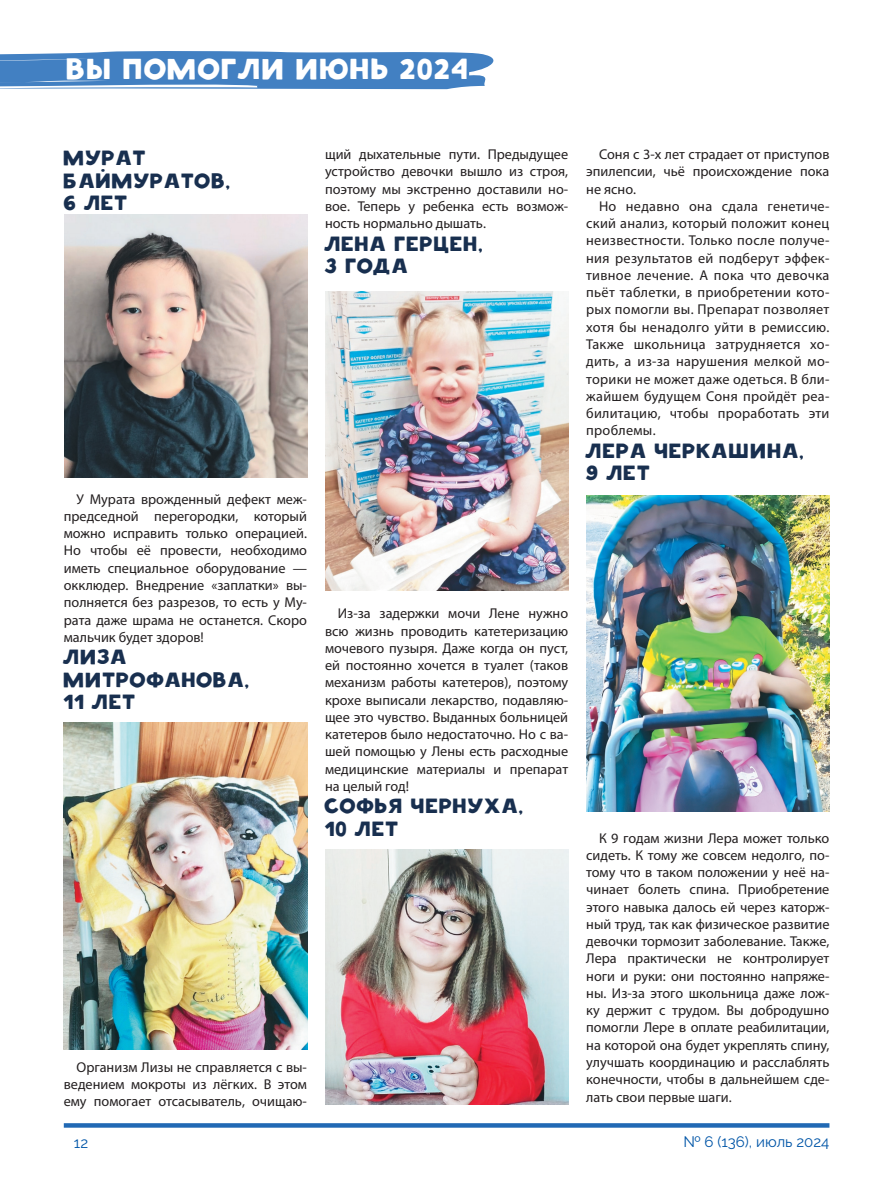
<style>
.page{position:relative;width:872px;height:1191px;background:#fff}
.page>*{position:absolute;margin:0;border:0;box-sizing:border-box;transform-origin:0 0}
.t1{font:31.5px "Shadow";color:#fff}
.t2{font:22.5px/22.5px "Shadow";color:#182f4f}
.t3{font:15px "Raleway v 4020 Regular";color:#0155a7}
.t4{font:14.25px/17.2px "Myriad Pro";color:#231f20;text-align:justify}
</style>
<div class="page">
<svg style="left:64px;top:1123px;width:765px;height:4px;background:#2b70b7"></svg>
<svg style="left:0;top:51px;width:494px;height:39px;background:#588ec9"></svg>
<img style="left:325px;top:291px;width:243px;height:299px">
<img style="left:64px;top:723px;width:243px;height:326px">
<img style="left:325px;top:850px;width:243px;height:254px">
<img style="left:65px;top:214px;width:242px;height:263px">
<img style="left:586px;top:495px;width:243px;height:316px">
<h1 class="t1" style="left:67px;top:52px;width:405px">Вы помогли июнь 2024</h1>
<h2 class="t2" style="left:64px;top:147px;width:169px">Мурат<br>Баймуратов,<br>6 лет</h2>
<p class="t4" style="left:64px;top:490px;width:245px;text-indent:13px">У Мурата врожденный дефект меж‑ председной перегородки, который можно исправить только операцией.<br>Но чтобы её провести, необходимо иметь специальное оборудование — окклюдер. Внедрение «заплатки» вы‑ полняется без разрезов, то есть у Му‑ рата даже шрама не останется. Скоро мальчик будет здоров!</p>
<h2 class="t2" style="left:64px;top:646px;width:188px">Лиза<br>Митрофанова,<br>11 лет</h2>
<p class="t4" style="left:64px;top:1058px;width:245px;text-indent:13px">Организм Лизы не справляется с вы‑ ведением мокроты из лёгких. В этом ему помогает отсасыватель, очищаю‑</p>
<p class="t4" style="left:325px;top:145px;width:245px">щий дыхательные пути. Предыдущее устройство девочки вышло из строя, поэтому мы экстренно доставили но‑ вое. Теперь у ребенка есть возмож‑ ность нормально дышать.</p>
<h2 class="t2" style="left:325px;top:233px;width:160px">Лена Герцен,<br>3 года</h2>
<p class="t4" style="left:586px;top:145px;width:245px;text-indent:13px">Соня с 3‑х лет страдает от приступов эпилепсии, чьё происхождение пока не ясно.</p>
<p class="t4" style="left:586px;top:197px;width:245px;text-indent:13px">Но недавно она сдала генетиче‑ ский анализ, который положит конец неизвестности. Только после получе‑ ния результатов ей подберут эффек‑ тивное лечение. А пока что девочка пьёт таблетки, в приобретении кото‑ рых помогли вы. Препарат позволяет хотя бы ненадолго уйти в ремиссию.<br>Также школьница затрудняется хо‑ дить, а из-за нарушения мелкой мо‑ торики не может даже одеться. В бли‑ жайшем будущем Соня пройдёт реа‑ билитацию, чтобы проработать эти проблемы.</p>
<h2 class="t2" style="left:586px;top:440px;width:220px">Лера Черкашина,<br>9 лет</h2>
<p class="t4" style="left:325px;top:604px;width:245px;text-indent:13px">Из-за задержки мочи Лене нужно всю жизнь проводить катетеризацию мочевого пузыря. Даже когда он пуст, ей постоянно хочется в туалет (таков механизм работы катетеров), поэтому крохе выписали лекарство, подавляю‑ щее это чувство. Выданных больницей катетеров было недостаточно. Но с ва‑ шей помощью у Лены есть расходные медицинские материалы и препарат на целый год!</p>
<h2 class="t2" style="left:325px;top:795px;width:200px">Софья Чернуха,<br>10 лет</h2>
<p class="t4" style="left:586px;top:829px;width:245px;text-indent:13px">К 9 годам жизни Лера может только сидеть. К тому же совсем недолго, по‑ тому что в таком положении у неё на‑ чинает болеть спина. Приобретение этого навыка далось ей через каторж‑ ный труд, так как физическое развитие девочки тормозит заболевание. Также, Лера практически не контролирует ноги и руки: они постоянно напряже‑ ны. Из-за этого школьница даже лож‑ ку держит с трудом. Вы добродушно помогли Лере в оплате реабилитации, на которой она будет укреплять спину, улучшать координацию и расслаблять конечности, чтобы в дальнейшем сде‑ лать свои первые шаги.</p>
<p class="t3" style="left:74px;top:1130px;width:16px">12</p>
<p class="t3" style="left:683px;top:1129px;width:147px">№ 6 (136), июль 2024</p>
</div>
